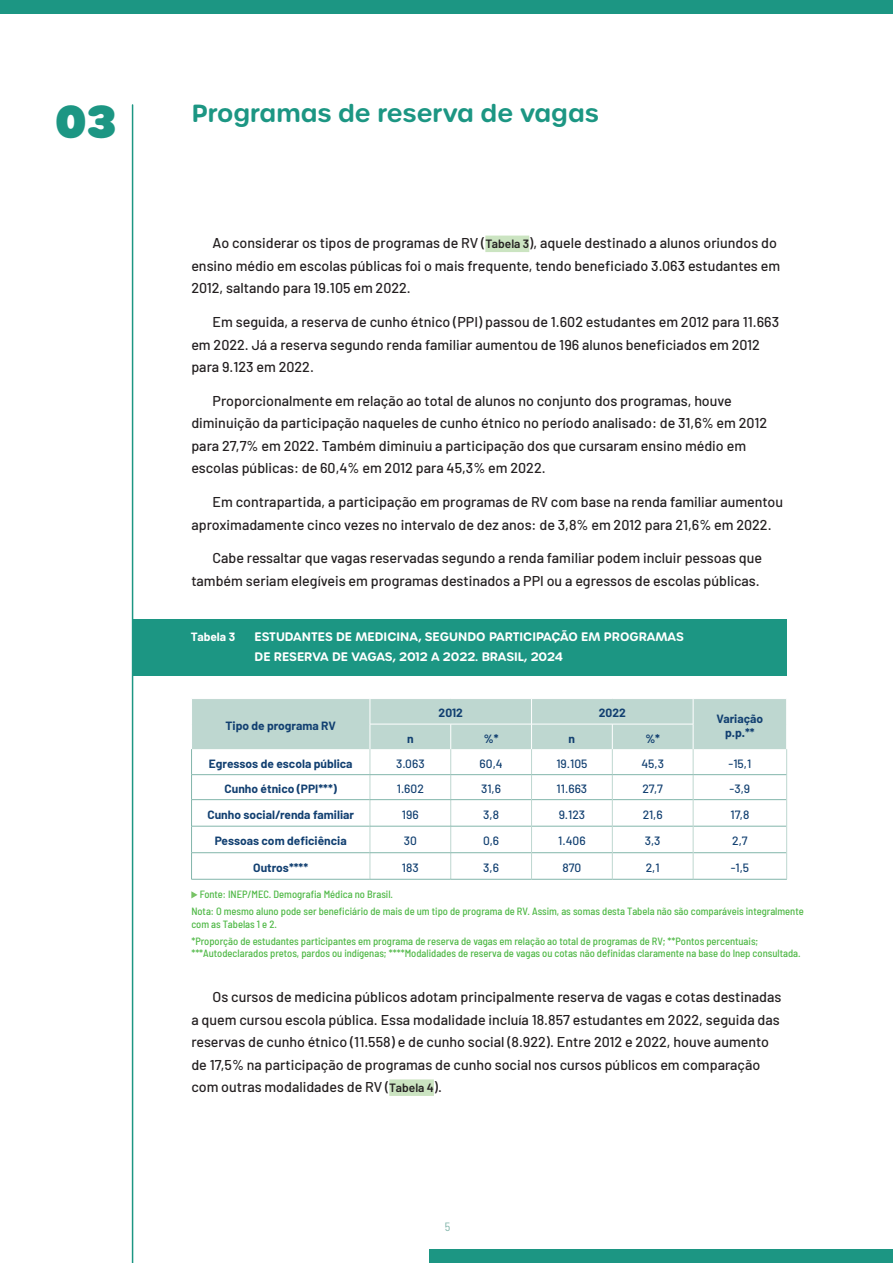
<style>
.page{position:relative;width:893px;height:1263px;background:#fff}
.page>*{position:absolute;margin:0;border:0;box-sizing:border-box;transform-origin:0 0}
.t1{font:800 45px "Urbane Rounded";color:#1c9683}
.t2{font:600 24px "Urbane Rounded";color:#1c9683}
.Texto_corrido{font:500 14.25px/22.5px "Barlow";color:#231f20}
.Tabela_-_negrito{font:700 12px/14.4px "Barlow";color:#124071;text-align:center}
.Tabela_-_medium{font:500 12px "Barlow";color:#124071}
.t3{font:600 12px/19.5px "Urbane Rounded";color:#fff}
.t4{font:700 12px "Barlow";color:#fff}
.t5{font:semi-condensed 12px "Barlow";color:#83b6ab}
.Fonte{font:500 semi-condensed 10.5px/12.6px "Barlow";color:#51b948}
.s1{font-weight:600;font-size:12px}
</style>
<div class="page">
<div style="left:429px;top:1250px;width:464px;height:13px;background:#1c9683"></div>
<div style="left:0;top:0;width:893px;height:13px;background:#1c9683"></div>
<hr style="left:132px;top:105px;width:1px;height:1158px;background:#1c9683">
<div style="left:132px;top:620px;width:655px;height:56px;background:#1c9683"></div>
<hr style="left:191px;top:879px;width:179px;height:1px;background:#83b6ab">
<hr style="left:370px;top:879px;width:81px;height:1px;background:#83b6ab">
<hr style="left:451px;top:879px;width:80px;height:1px;background:#83b6ab">
<hr style="left:531px;top:879px;width:81px;height:1px;background:#83b6ab">
<hr style="left:612px;top:879px;width:81px;height:1px;background:#83b6ab">
<hr style="left:693px;top:879px;width:94px;height:1px;background:#83b6ab">
<svg style="left:191px;top:699px;width:596px;height:180px"></svg>
<svg style="left:191px;top:891px;width:7px;height:7px"></svg>
<div style="left:485px;top:236px;width:44px;height:16px;background:#cbe4c1"></div>
<div style="left:389px;top:1079px;width:45px;height:17px;background:#cbe4c1"></div>
<p class="t1" style="left:55px;top:90px;width:64px">03</p>
<p class="t2" style="left:192px;top:97px;width:409px">Programas de reserva de vagas</p>
<p class="Texto_corrido" style="left:191px;top:231px;width:590px;text-indent:21px">Ao considerar os tipos de programas de RV (<span class="s1">Tabela 3</span>), aquele destinado a alunos oriundos do ensino médio em escolas públicas foi o mais frequente, tendo beneficiado 3.063 estudantes em<br>2012, saltando para 19.105 em 2022.</p>
<p class="Texto_corrido" style="left:191px;top:310px;width:589px;text-indent:21px">Em seguida, a reserva de cunho étnico (PPI) passou de 1.602 estudantes em 2012 para 11.663 em 2022. Já a reserva segundo renda familiar aumentou de 196 alunos beneficiados em 2012 para 9.123 em 2022.</p>
<p class="Texto_corrido" style="left:191px;top:388px;width:577px;text-indent:21px">Proporcionalmente em relação ao total de alunos no conjunto dos programas, houve diminuição da participação naqueles de cunho étnico no período analisado: de 31,6% em 2012 para 27,7% em 2022. Também diminuiu a participação dos que cursaram ensino médio em escolas públicas: de 60,4% em 2012 para 45,3% em 2022.</p>
<p class="Texto_corrido" style="left:191px;top:490px;width:593px;text-indent:21px">Em contrapartida, a participação em programas de RV com base na renda familiar aumentou aproximadamente cinco vezes no intervalo de dez anos: de 3,8% em 2012 para 21,6% em 2022.</p>
<p class="Texto_corrido" style="left:191px;top:546px;width:572px;text-align:right">Cabe ressaltar que vagas reservadas segundo a renda familiar podem incluir pessoas que também seriam elegíveis em programas destinados a PPI ou a egressos de escolas públicas.</p>
<p class="t4" style="left:191px;top:630px;width:46px">Tabela 3</p>
<p class="t3" style="left:255px;top:627px;width:431px">ESTUDANTES DE MEDICINA, SEGUNDO PARTICIPAÇÃO EM PROGRAMAS<br>DE RESERVA DE VAGAS, 2012 A 2022. BRASIL, 2024</p>
<p class="Tabela_-_negrito" style="left:226px;top:718px;width:112px">Tipo de programa RV</p>
<p class="Tabela_-_negrito" style="left:439px;top:706px;width:26px">2012</p>
<p class="Tabela_-_negrito" style="left:599px;top:706px;width:28px">2022</p>
<p class="Tabela_-_negrito" style="left:407px;top:731px;width:8px">n</p>
<p class="Tabela_-_negrito" style="left:484px;top:731px;width:16px">%*</p>
<p class="Tabela_-_negrito" style="left:569px;top:731px;width:8px">n</p>
<p class="Tabela_-_negrito" style="left:645px;top:731px;width:16px">%*</p>
<p class="Tabela_-_negrito" style="left:717px;top:711px;width:48px">Variação p.p.**</p>
<p class="Tabela_-_negrito" style="left:209px;top:756px;width:145px">Egressos de escola pública</p>
<p class="Tabela_-_medium" style="left:396px;top:755px;width:30px">3.063</p>
<p class="Tabela_-_medium" style="left:480px;top:755px;width:25px">60,4</p>
<p class="Tabela_-_medium" style="left:556px;top:755px;width:33px">19.105</p>
<p class="Tabela_-_medium" style="left:641px;top:755px;width:24px">45,3</p>
<p class="Tabela_-_medium" style="left:728px;top:755px;width:24px">-15,1</p>
<p class="Tabela_-_negrito" style="left:224px;top:782px;width:114px">Cunho étnico (PPI***)</p>
<p class="Tabela_-_medium" style="left:397px;top:780px;width:29px">1.602</p>
<p class="Tabela_-_medium" style="left:481px;top:780px;width:21px">31,6</p>
<p class="Tabela_-_medium" style="left:557px;top:780px;width:32px">11.663</p>
<p class="Tabela_-_medium" style="left:642px;top:780px;width:22px">27,7</p>
<p class="Tabela_-_medium" style="left:730px;top:780px;width:22px">-3,9</p>
<p class="Tabela_-_negrito" style="left:207px;top:807px;width:148px">Cunho social/renda familiar</p>
<p class="Tabela_-_medium" style="left:402px;top:806px;width:18px">196</p>
<p class="Tabela_-_medium" style="left:483px;top:806px;width:17px">3,8</p>
<p class="Tabela_-_medium" style="left:559px;top:806px;width:28px">9.123</p>
<p class="Tabela_-_medium" style="left:643px;top:806px;width:22px">21,6</p>
<p class="Tabela_-_medium" style="left:730px;top:806px;width:20px">17,8</p>
<p class="Tabela_-_negrito" style="left:215px;top:834px;width:133px">Pessoas com deficiência</p>
<p class="Tabela_-_medium" style="left:404px;top:832px;width:15px">30</p>
<p class="Tabela_-_medium" style="left:483px;top:832px;width:18px">0,6</p>
<p class="Tabela_-_medium" style="left:558px;top:832px;width:29px">1.406</p>
<p class="Tabela_-_medium" style="left:645px;top:832px;width:17px">3,3</p>
<p class="Tabela_-_medium" style="left:732px;top:832px;width:17px">2,7</p>
<p class="Tabela_-_negrito" style="left:253px;top:860px;width:56px">Outros****</p>
<p class="Tabela_-_medium" style="left:402px;top:859px;width:18px">183</p>
<p class="Tabela_-_medium" style="left:483px;top:859px;width:17px">3,6</p>
<p class="Tabela_-_medium" style="left:562px;top:859px;width:20px">870</p>
<p class="Tabela_-_medium" style="left:646px;top:859px;width:15px">2,1</p>
<p class="Tabela_-_medium" style="left:731px;top:859px;width:20px">-1,5</p>
<p class="Fonte" style="left:200px;top:887px;width:195px">Fonte: INEP/MEC. Demografia Médica no Brasil.</p>
<p class="Fonte" style="left:191px;top:904px;width:614px">Nota: O mesmo aluno pode ser beneficiário de mais de um tipo de programa de RV. Assim, as somas desta Tabela não são comparáveis integralmente com as Tabelas 1 e 2.</p>
<p class="Fonte" style="left:191px;top:934px;width:611px">*Proporção de estudantes participantes em programa de reserva de vagas em relação ao total de programas de RV; **Pontos percentuais; ***Autodeclarados pretos, pardos ou indígenas; ****Modalidades de reserva de vagas ou cotas não definidas claramente na base do Inep consultada.</p>
<p class="Texto_corrido" style="left:191px;top:985px;width:591px;text-indent:21px">Os cursos de medicina públicos adotam principalmente reserva de vagas e cotas destinadas a quem cursou escola pública. Essa modalidade incluía 18.857 estudantes em 2022, seguida das reservas de cunho étnico (11.558) e de cunho social (8.922). Entre 2012 e 2022, houve aumento de 17,5% na participação de programas de cunho social nos cursos públicos em comparação com outras modalidades de RV (<span class="s1">Tabela 4</span>).</p>
<p class="t5" style="left:445px;top:1218px;width:7px">5</p>
</div>
